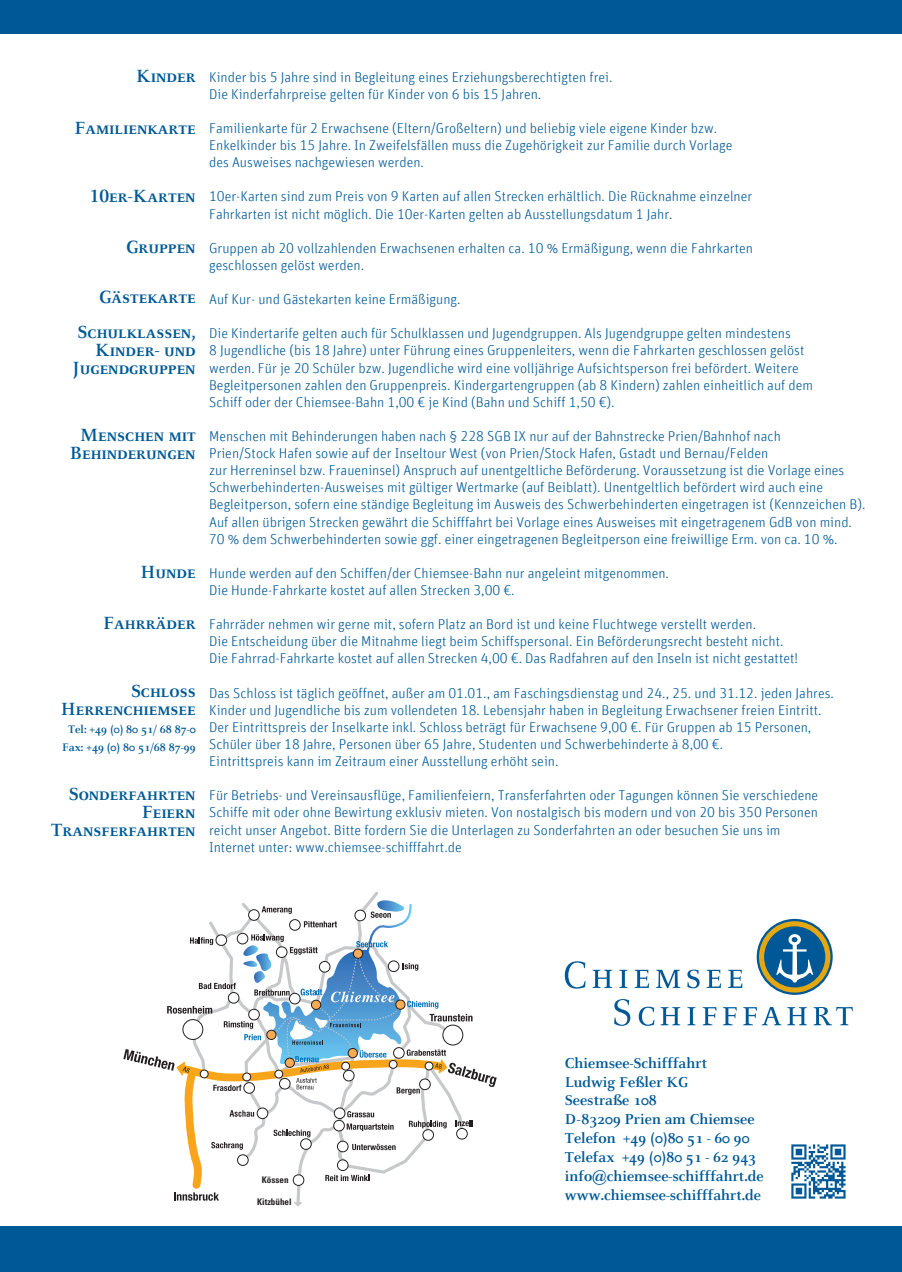
<style>
.page{position:relative;width:902px;height:1272px;background:#fff}
.page>*{position:absolute;margin:0;border:0;box-sizing:border-box;transform-origin:0 0}
.t1{font:700 19.5px/18px "Celeste Caps";color:#005996;text-align:right}
.t2{font:700 15.75px/18.9px "Celeste";color:#005996}
.t3{font:300 14.25px/17.1px "Unit Rounded Offc";color:#005996}
.t4{font:700 12px/18px "Celeste";color:#005996;text-align:center}
.t5{font:700 condensed 9.15px "Univers LT Std";color:#231f20}
</style>
<div class="page">
<div style="left:0;top:1225px;width:901px;height:46px;background:#005996"></div>
<div style="left:0;top:0;width:901px;height:33px;background:#005996"></div>
<svg style="left:564px;top:961px;width:21px;height:27px"></svg>
<svg style="left:592px;top:969px;width:20px;height:18px"></svg>
<svg style="left:619px;top:969px;width:8px;height:18px"></svg>
<svg style="left:634px;top:969px;width:15px;height:18px"></svg>
<svg style="left:655px;top:969px;width:25px;height:19px"></svg>
<svg style="left:687px;top:969px;width:12px;height:19px"></svg>
<svg style="left:706px;top:969px;width:14px;height:18px"></svg>
<svg style="left:728px;top:969px;width:14px;height:18px"></svg>
<svg style="left:614px;top:999px;width:16px;height:26px"></svg>
<svg style="left:638px;top:1006px;width:16px;height:19px"></svg>
<svg style="left:660px;top:1007px;width:20px;height:18px"></svg>
<svg style="left:687px;top:1007px;width:8px;height:18px"></svg>
<svg style="left:702px;top:1007px;width:14px;height:18px"></svg>
<svg style="left:722px;top:1007px;width:14px;height:18px"></svg>
<svg style="left:743px;top:1006px;width:38px;height:19px"></svg>
<svg style="left:787px;top:1007px;width:19px;height:18px"></svg>
<svg style="left:813px;top:1007px;width:39px;height:18px"></svg>
<svg style="left:757px;top:920px;width:74px;height:73px"></svg>
<div style="left:756px;top:918px;width:76px;height:76px;border:2px solid #005996;border-radius:50%"></div>
<div style="left:764px;top:926px;width:61px;height:61px;background:#005996;border-radius:50%"></div>
<svg style="left:776px;top:934px;width:37px;height:48px"></svg>
<svg style="left:791px;top:1144px;width:55px;height:55px"></svg>
<svg style="left:791px;top:1144px;width:54px;height:54px"></svg>
<svg style="left:123px;top:891px;width:373px;height:315px"></svg>
<h1 class="t1" style="left:136px;top:67px;width:61px">Kinder</h1>
<h1 class="t1" style="left:74px;top:119px;width:123px">Familienkarte</h1>
<h1 class="t1" style="left:90px;top:187px;width:107px">10er-Karten</h1>
<h1 class="t1" style="left:126px;top:238px;width:71px">Gruppen</h1>
<h1 class="t1" style="left:99px;top:288px;width:98px">Gästekarte</h1>
<h1 class="t1" style="left:73px;top:323px;width:125px">Schulklassen,<br>Kinder- und<br>Jugendgruppen</h1>
<h1 class="t1" style="left:70px;top:426px;width:127px;text-align:center">Menschen mit<br>Behinderungen</h1>
<h1 class="t1" style="left:140px;top:563px;width:57px">Hunde</h1>
<h1 class="t1" style="left:103px;top:614px;width:94px">Fahrräder</h1>
<h1 class="t1" style="left:61px;top:682px;width:136px">Schloss<br>Herrenchiemsee</h1>
<p class="t4" style="left:62px;top:721px;width:135px">Tel: +49 (0) 80 51/ 68 87-0<br>Fax: +49 (0) 80 51/68 87-99</p>
<h1 class="t1" style="left:51px;top:785px;width:146px">Sonderfahrten<br>Feiern<br>Transferfahrten</h1>
<p class="t3" style="left:209px;top:68px;width:405px">Kinder bis 5 Jahre sind in Begleitung eines Erziehungsberechtigten frei.<br>Die Kinderfahrpreise gelten für Kinder von 6 bis 15 Jahren.</p>
<p class="t3" style="left:209px;top:120px;width:524px">Familienkarte für 2 Erwachsene (Eltern/Großeltern) und beliebig viele eigene Kinder bzw.<br>Enkelkinder bis 15 Jahre. In Zweifelsfällen muss die Zugehörigkeit zur Familie durch Vorlage des Ausweises nachgewiesen werden.</p>
<p class="t3" style="left:209px;top:188px;width:544px">10er-Karten sind zum Preis von 9 Karten auf allen Strecken erhältlich. Die Rücknahme einzelner<br>Fahrkarten ist nicht möglich. Die 10er-Karten gelten ab Ausstellungsdatum 1 Jahr.</p>
<p class="t3" style="left:209px;top:239px;width:545px">Gruppen ab 20 vollzahlenden Erwachsenen erhalten ca. 10 % Ermäßigung, wenn die Fahrkarten geschlossen gelöst werden.</p>
<p class="t3" style="left:209px;top:291px;width:253px">Auf Kur- und Gästekarten keine Ermäßigung.</p>
<p class="t3" style="left:209px;top:325px;width:605px">Die Kindertarife gelten auch für Schulklassen und Jugendgruppen. Als Jugendgruppe gelten mindestens<br>8 Jugendliche (bis 18 Jahre) unter Führung eines Gruppenleiters, wenn die Fahrkarten geschlossen gelöst werden. Für je 20 Schüler bzw. Jugendliche wird eine volljährige Aufsichtsperson frei befördert. Weitere Begleitpersonen zahlen den Gruppenpreis. Kindergartengruppen (ab 8 Kindern) zahlen einheitlich auf dem Schiff oder der Chiemsee-Bahn 1,00 € je Kind (Bahn und Schiff 1,50 €).</p>
<p class="t3" style="left:209px;top:427px;width:657px">Menschen mit Behinderungen haben nach § 228 SGB IX nur auf der Bahnstrecke Prien/Bahnhof nach<br>Prien/Stock Hafen sowie auf der Inseltour West (von Prien/Stock Hafen, Gstadt und Bernau/Felden<br>zur Herreninsel bzw. Fraueninsel) Anspruch auf unentgeltliche Beförderung. Voraussetzung ist die Vorlage eines Schwerbehinderten-Ausweises mit gültiger Wertmarke (auf Beiblatt). Unentgeltlich befördert wird auch eine Begleitperson, sofern eine ständige Begleitung im Ausweis des Schwerbehinderten eingetragen ist (Kennzeichen B).<br>Auf allen übrigen Strecken gewährt die Schifffahrt bei Vorlage eines Ausweises mit eingetragenem GdB von mind.<br>70 % dem Schwerbehinderten sowie ggf. einer eingetragenen Begleitperson eine freiwillige Erm. von ca. 10 %.</p>
<p class="t3" style="left:209px;top:564px;width:461px">Hunde werden auf den Schiffen/der Chiemsee-Bahn nur angeleint mitgenommen.<br>Die Hunde-Fahrkarte kostet auf allen Strecken 3,00 €.</p>
<p class="t3" style="left:209px;top:616px;width:590px">Fahrräder nehmen wir gerne mit, sofern Platz an Bord ist und keine Fluchtwege verstellt werden.<br>Die Entscheidung über die Mitnahme liegt beim Schiffspersonal. Ein Beförderungsrecht besteht nicht.<br>Die Fahrrad-Fahrkarte kostet auf allen Strecken 4,00 €. Das Radfahren auf den Inseln ist nicht gestattet!</p>
<p class="t3" style="left:209px;top:684px;width:626px">Das Schloss ist täglich geöffnet, außer am 01.01., am Faschingsdienstag und 24., 25. und 31.12. jeden Jahres.<br>Kinder und Jugendliche bis zum vollendeten 18. Lebensjahr haben in Begleitung Erwachsener freien Eintritt.<br>Der Eintrittspreis der Inselkarte inkl. Schloss beträgt für Erwachsene 9,00 €. Für Gruppen ab 15 Personen, Schüler über 18 Jahre, Personen über 65 Jahre, Studenten und Schwerbehinderte à 8,00 €.<br>Eintrittspreis kann im Zeitraum einer Ausstellung erhöht sein.</p>
<p class="t3" style="left:209px;top:787px;width:610px">Für Betriebs- und Vereinsausflüge, Familienfeiern, Transferfahrten oder Tagungen können Sie verschiedene Schiffe mit oder ohne Bewirtung exklusiv mieten. Von nostalgisch bis modern und von 20 bis 350 Personen reicht unser Angebot. Bitte fordern Sie die Unterlagen zu Sonderfahrten an oder besuchen Sie uns im Internet unter: www.chiemsee-schifffahrt.de</p>
<p class="t5" style="left:262px;top:1174px;width:28px">Kössen</p>
<p class="t5" style="left:257px;top:1196px;width:36px">Kitzbühel</p>
<p class="t2" style="left:564px;top:1053px;width:200px">Chiemsee-Schifffahrt<br>Ludwig Feßler KG<br>Seestraße 108<br>D-83209 Prien am Chiemsee<br>Telefon +49 (0)80 51 - 60 90<br>Telefax +49 (0)80 51 - 62 943 info@chiemsee-schifffahrt.de www.chiemsee-schifffahrt.de</p>
</div>
